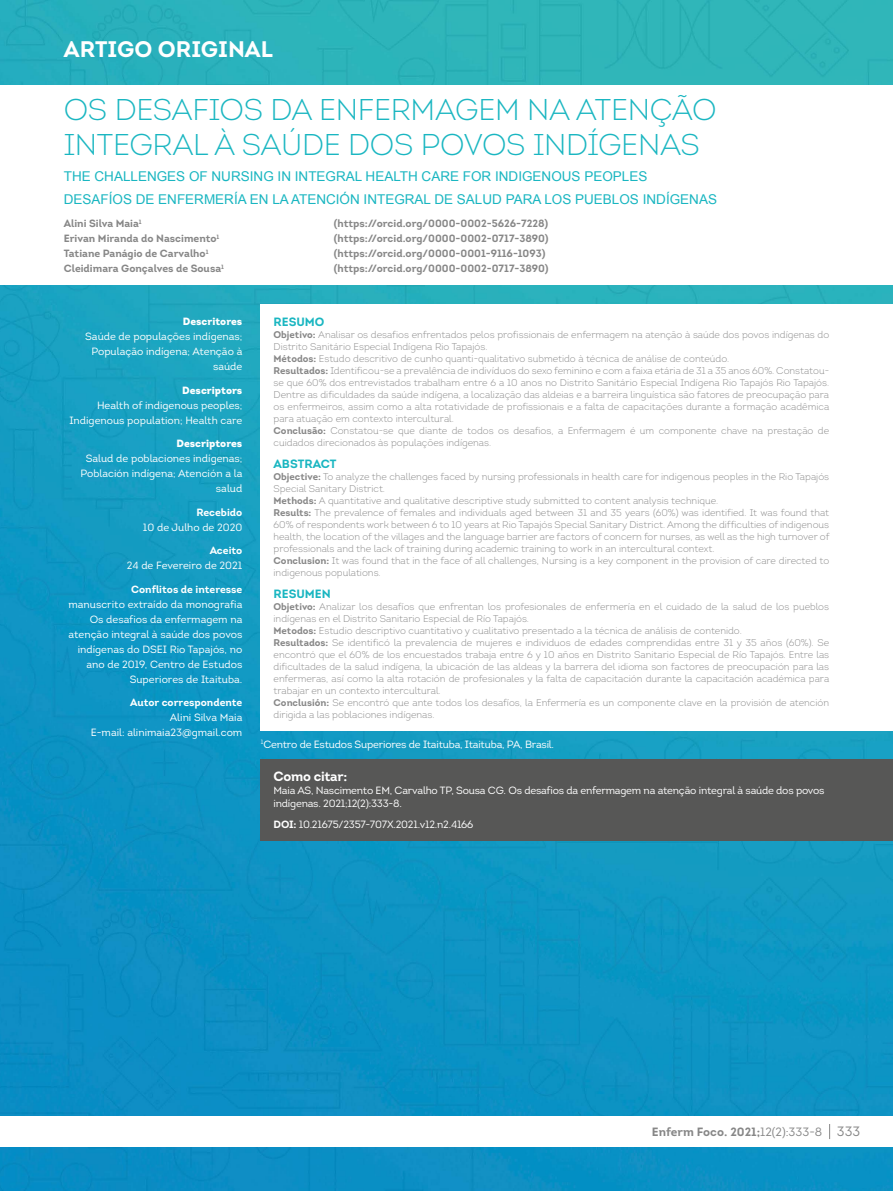
<style>
.page{position:relative;width:893px;height:1191px;background:#fff}
.page>*{position:absolute;margin:0;border:0;box-sizing:border-box;transform-origin:0 0}
.t1{font:30px/34.5px "Intro Light Caps";letter-spacing:-.01em;color:#1ab6c1}
.t2{font:700 22.5px "Intro";color:#fff}
.t3{font:13.5px/22.2px "Arial";color:#1ab6c1}
.t4{font:700 13.5px "Intro";letter-spacing:-.02em;color:#fff}
.t5{font:700 12px "Intro";color:#878787}
.t6{font:700 12px "Intro";color:#1ab6c1}
.t7{font:10.5px/15px "Intro";color:#fff;text-align:right}
.t8{font:700 10.5px "Intro";color:#878787}
.t9{font:10.5px/12.6px "Intro";letter-spacing:-.02em;color:#fff}
.t10{font:700 10.5px "Intro";color:#fff}
.t11{font:900 10.5px "Intro";color:#fff}
.t12{font:300 9.75px/12px "Intro";color:#878787}
.s1{font-weight:700}
.s2{font-weight:400}
.s3{font-weight:400;font-size:13.5px}
</style>
<div class="page">
<img style="left:0;top:0;width:893px;height:1191px">
<div style="left:0;top:1117px;width:893px;height:30px;background:#fff"></div>
<div style="left:261px;top:304px;width:632px;height:427px;background:#fff"></div>
<div style="left:0;top:85px;width:893px;height:200px;background:#fff"></div>
<div style="left:261px;top:758px;width:632px;height:82px;background:#575756"></div>
<svg style="left:829px;top:1124px;width:1px;height:15px"></svg>
<h2 class="t2" style="left:64px;top:34px;width:210px">ARTIGO ORIGINAL</h2>
<h1 class="t1" style="left:64px;top:92px;width:654px">OS DESAFIOS DA ENFERMAGEM NA ATENÇÃO<br>INTEGRAL À SAÚDE DOS POVOS INDÍGENAS</h1>
<h3 class="t3" style="left:64px;top:166px;width:655px">THE CHALLENGES OF NURSING IN INTEGRAL HEALTH CARE FOR INDIGENOUS PEOPLES<br>DESAFÍOS DE ENFERMERÍA EN LA ATENCIÓN INTEGRAL DE SALUD PARA LOS PUEBLOS INDÍGENAS</h3>
<p class="t8" style="left:64px;top:217px;width:79px">Alini Silva Maia<sup>1</sup></p>
<p class="t8" style="left:334px;top:217px;width:216px">(https://orcid.org/0000-0002-5626-7228)</p>
<p class="t8" style="left:64px;top:232px;width:157px">Erivan Miranda do Nascimento<sup>1</sup></p>
<p class="t8" style="left:334px;top:232px;width:216px">(https://orcid.org/0000-0002-0717-3890)</p>
<p class="t8" style="left:64px;top:247px;width:146px">Tatiane Panágio de Carvalho<sup>1</sup></p>
<p class="t8" style="left:334px;top:247px;width:213px">(https://orcid.org/0000-0001-9116-1093)</p>
<p class="t8" style="left:64px;top:262px;width:162px">Cleidimara Gonçalves de Sousa<sup>1</sup></p>
<p class="t8" style="left:334px;top:262px;width:216px">(https://orcid.org/0000-0002-0717-3890)</p>
<p class="t11" style="left:183px;top:314px;width:61px">Descritores</p>
<p class="t7" style="left:85px;top:329px;width:159px">Saúde de populações indígenas;<br>População indígena; Atenção à saúde</p>
<p class="t11" style="left:182px;top:383px;width:62px">Descriptors</p>
<p class="t7" style="left:70px;top:397px;width:174px">Health of indigenous peoples;<br>Indigenous population; Health care</p>
<p class="t11" style="left:177px;top:436px;width:67px">Descriptores</p>
<p class="t7" style="left:80px;top:451px;width:163px">Salud de poblaciones indígenas;<br>Población indígena; Atención a la salud</p>
<p class="t10" style="left:196px;top:505px;width:47px">Recebido</p>
<p class="t7" style="left:143px;top:520px;width:101px">10 de Julho de 2020</p>
<p class="t10" style="left:210px;top:544px;width:34px">Aceito</p>
<p class="t7" style="left:127px;top:558px;width:117px">24 de Fevereiro de 2021</p>
<p class="t10" style="left:131px;top:582px;width:113px">Conflitos de interesse</p>
<p class="t7" style="left:68px;top:597px;width:175px">manuscrito extraído da monografia<br>Os desafios da enfermagem na atenção integral à saúde dos povos indígenas do DSEI Rio Tapajós, no ano de 2019, Centro de Estudos<br>Superiores de Itaituba.</p>
<p class="t10" style="left:130px;top:696px;width:114px">Autor correspondente</p>
<p class="t7" style="left:91px;top:710px;width:153px">Alini Silva Maia<br>E-mail: alinimaia23@gmail.com</p>
<p class="t6" style="left:274px;top:314px;width:52px">RESUMO</p>
<p class="t12" style="left:274px;top:329px;width:557px"><span class="s1">Objetivo:</span> Analisar os desafios enfrentados pelos profissionais de enfermagem na atenção à saúde dos povos indígenas do Distrito Sanitário Especial Indígena Rio Tapajós.<br><span class="s1">Métodos:</span> Estudo descritivo de cunho quanti-qualitativo submetido à técnica de análise de conteúdo.<br><span class="s1">Resultados:</span> Identificou-se a prevalência de indivíduos do sexo feminino e com a faixa etária de 31 a 35 anos 60%. Constatou&shy;se que 60% dos entrevistados trabalham entre 6 a 10 anos no Distrito Sanitário Especial Indígena Rio Tapajós Rio Tapajós.<br>Dentre as dificuldades da saúde indígena, a localização das aldeias e a barreira linguística são fatores de preocupação para os enfermeiros, assim como a alta rotatividade de profissionais e a falta de capacitações durante a formação acadêmica para atuação em contexto intercultural.<br><span class="s1">Conclusão:</span> Constatou-se que diante de todos os desafios, a Enfermagem é um componente chave na prestação de cuidados direcionados às populações indígenas.</p>
<p class="t6" style="left:274px;top:456px;width:65px">ABSTRACT</p>
<p class="t12" style="left:274px;top:471px;width:557px"><span class="s1">Objective:</span> To analyze the challenges faced by nursing professionals in health care for indigenous peoples in the Rio Tapajós Special Sanitary District.<br><span class="s1">Methods:</span> A quantitative and qualitative descriptive study submitted to content analysis technique.<br><span class="s1">Results:</span> The prevalence of females and individuals aged between 31 and 35 years (60%) was identified. It was found that 60% of respondents work between 6 to 10 years at Rio Tapajós Special Sanitary District. Among the difficulties of indigenous health, the location of the villages and the language barrier are factors of concern for nurses, as well as the high turnover of professionals and the lack of training during academic training to work in an intercultural context.<br><span class="s1">Conclusion:</span> It was found that in the face of all challenges, Nursing is a key component in the provision of care directed to indigenous populations.</p>
<p class="t6" style="left:274px;top:586px;width:59px">RESUMEN</p>
<p class="t12" style="left:274px;top:601px;width:557px"><span class="s1">Objetivo:</span> Analizar los desafíos que enfrentan los profesionales de enfermería en el cuidado de la salud de los pueblos indígenas en el Distrito Sanitario Especial de Río Tapajós.<br><span class="s1">Metodos:</span> Estudio descriptivo cuantitativo y cualitativo presentado a la técnica de análisis de contenido.<br><span class="s1">Resultados:</span> Se identificó la prevalencia de mujeres e individuos de edades comprendidas entre 31 y 35 años (60%). Se encontró que el 60% de los encuestados trabaja entre 6 y 10 años en Distrito Sanitario Especial de Río Tapajós. Entre las dificultades de la salud indígena, la ubicación de las aldeas y la barrera del idioma son factores de preocupación para las enfermeras, así como la alta rotación de profesionales y la falta de capacitación durante la capacitación académica para trabajar en un contexto intercultural.<br><span class="s1">Conclusión:</span> Se encontró que ante todos los desafíos, la Enfermería es un componente clave en la provisión de atención dirigida a las poblaciones indígenas.</p>
<p class="t9" style="left:261px;top:737px;width:295px"><sup>1</sup>Centro de Estudos Superiores de Itaituba, Itaituba, PA, Brasil.</p>
<h3 class="t4" style="left:274px;top:768px;width:75px">Como citar:</h3>
<p class="t9" style="left:274px;top:784px;width:552px">Maia AS, Nascimento EM, Carvalho TP, Sousa CG. Os desafios da enfermagem na atenção integral à saúde dos povos indígenas. 2021;12(2):333-8.</p>
<p class="t9" style="left:274px;top:818px;width:201px"><span class="s1">DOI:</span> 10.21675/2357-707X.2021.v12.n2.4166</p>
<p class="t5" style="left:652px;top:1123px;width:210px">Enferm Foco. 2021;<span class="s2">12(2):333-8</span> <span class="s3">333</span></p>
</div>
